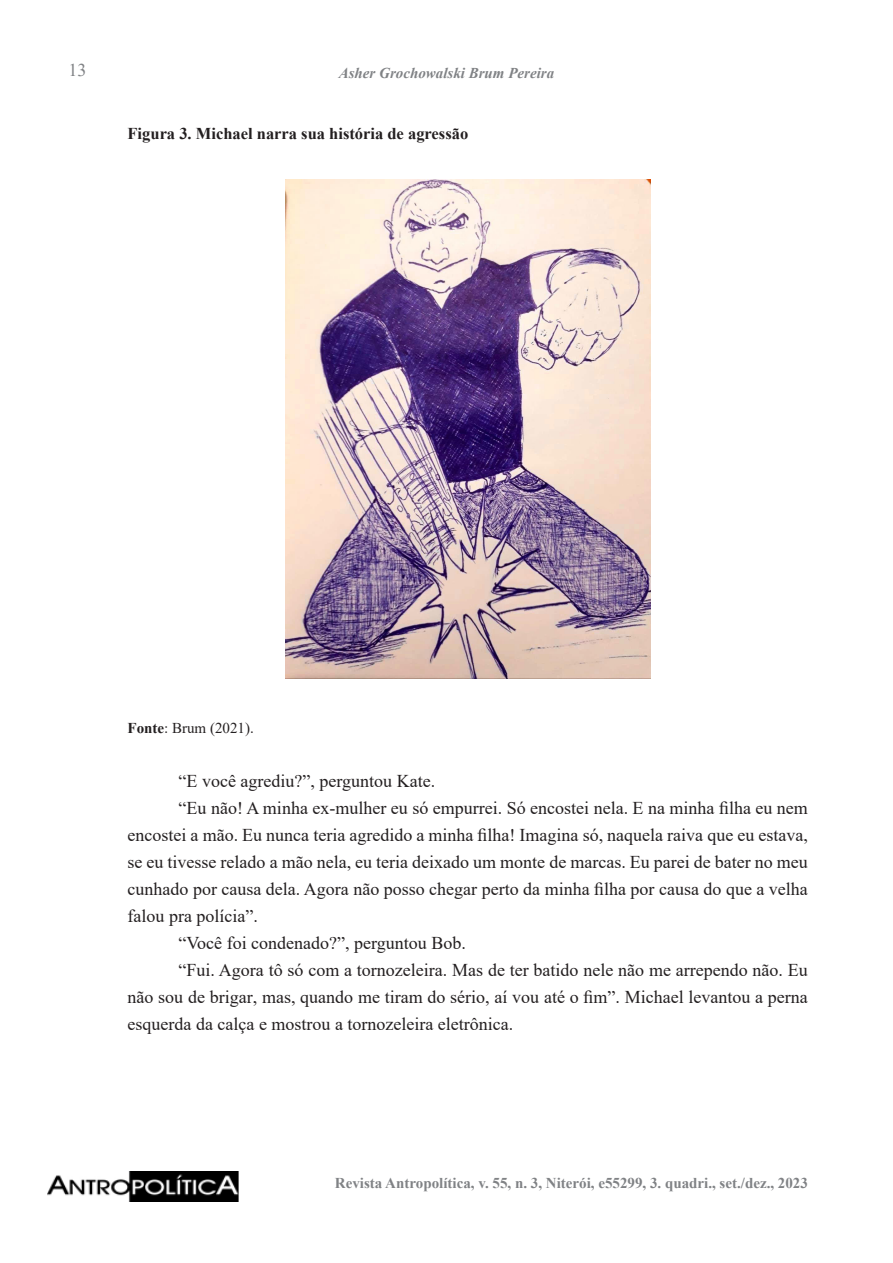
<style>
.page{position:relative;width:893px;height:1263px;background:#fff}
.page>*{position:absolute;margin:0;border:0;box-sizing:border-box;transform-origin:0 0}
.t1{font:18px/27px "Times New Roman";color:#231f20;text-align:justify}
.t2{font:18px "Times New Roman";color:#808285}
.t3{font:700 16.5px "Times New Roman";color:#231f20}
.t4{font:700 15px "Times New Roman";color:#808285}
.t5{font:italic 700 15px "Times New Roman";color:#808285}
.t6{font:15px "Times New Roman";color:#231f20}
.s1{font-weight:700}
</style>
<div class="page">
<img style="left:47px;top:1171px;width:192px;height:30px">
<img style="left:285px;top:180px;width:365px;height:499px">
<p class="t2" style="left:69px;top:58px;width:19px">13</p>
<p class="t5" style="left:339px;top:63px;width:217px">Asher Grochowalski Brum Pereira</p>
<p class="t3" style="left:128px;top:121px;width:342px">Figura 3. Michael narra sua história de agressão</p>
<p class="t6" style="left:128px;top:717px;width:128px"><span class="s1">Fonte</span>: Brum (2021).</p>
<p class="t1" style="left:179px;top:767px;width:258px">“E você agrediu?”, perguntou Kate.</p>
<p class="t1" style="left:128px;top:794px;width:682px;text-indent:51px">“Eu não! A minha ex-mulher eu só empurrei. Só encostei nela. E na minha filha eu nem encostei a mão. Eu nunca teria agredido a minha filha! Imagina só, naquela raiva que eu estava, se eu tivesse relado a mão nela, eu teria deixado um monte de marcas. Eu parei de bater no meu cunhado por causa dela. Agora não posso chegar perto da minha filha por causa do que a velha falou pra polícia”.</p>
<p class="t1" style="left:179px;top:929px;width:289px">“Você foi condenado?”, perguntou Bob.</p>
<p class="t1" style="left:128px;top:956px;width:682px;text-indent:51px">“Fui. Agora tô só com a tornozeleira. Mas de ter batido nele não me arrependo não. Eu não sou de brigar, mas, quando me tiram do sério, aí vou até o fim”. Michael levantou a perna esquerda da calça e mostrou a tornozeleira eletrônica.</p>
<p class="t4" style="left:335px;top:1172px;width:475px">Revista Antropolítica, v. 55, n. 3, Niterói, e55299, 3. quadri., set./dez., 2023</p>
</div>
